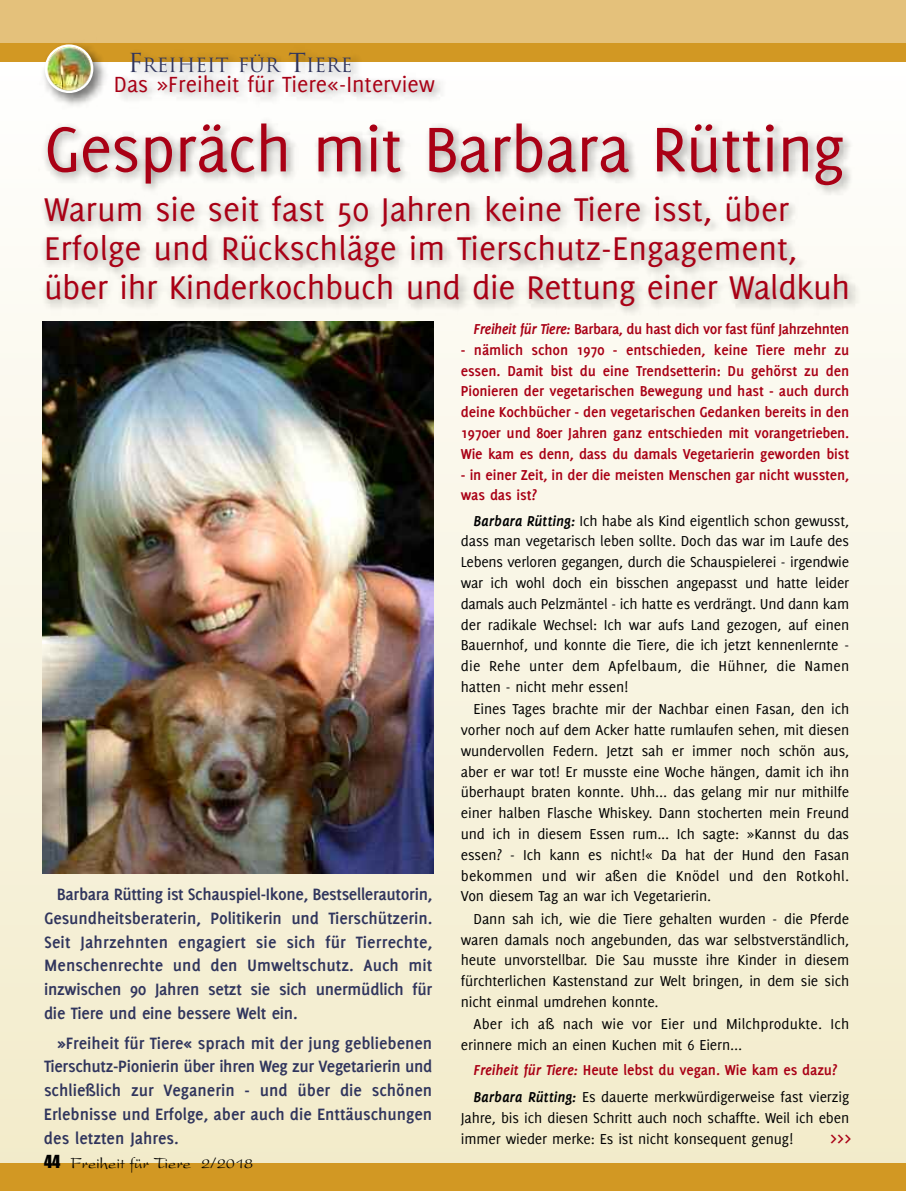
<style>
.page{position:relative;width:906px;height:1191px;background:#fff}
.page>*{position:absolute;margin:0;border:0;box-sizing:border-box;transform-origin:0 0}
.t1{font:69px "Delicious";letter-spacing:-.01em;color:#a90015}
.t2{font:36px/39px "Delicious";color:#a90015}
.t3{font:24px "Delicious";color:#a90015}
.t4{font:19.2px "Trajan";color:#30355d}
.t5{font:700 18px/23.7px "Delicious";letter-spacing:-.01em;color:#30355d;text-align:justify}
.t6{font:16.5px "President";color:#000}
.t7{font:15.75px/20.9px "Delicious";letter-spacing:-.01em;color:#000;text-align:justify}
.t8{font:700 15.75px/20.9px "Delicious";letter-spacing:-.02em;color:#a90015;text-align:justify}
.s1{font-size:25.5px}
.s2{font-family:"Impact"}
.s3{font-style:italic}
.s4{font-weight:700;font-style:italic}
.s5{font-weight:700;font-style:italic;color:#a90015}
.s6{font-weight:700;color:#a90015}
</style>
<div class="page">
<div style="left:0;top:55px;width:906px;height:1135px;background:linear-gradient(to bottom,#fefefd,#f2ebc9)"></div>
<div style="left:0;top:1163px;width:906px;height:28px;background:#d29823"></div>
<div style="left:0;top:0;width:906px;height:44px;background:#e4c17b"></div>
<div style="left:0;top:43px;width:906px;height:18px;background:#d29823"></div>
<img style="left:38px;top:61px;width:3px;height:38px">
<img style="left:41px;top:44px;width:316px;height:55px">
<img style="left:104px;top:61px;width:744px;height:38px">
<img style="left:3px;top:99px;width:903px;height:288px">
<img style="left:43px;top:321px;width:391px;height:552px">
<p class="t4" style="left:128px;top:54px;width:226px"><span class="s1">F</span>REIHEIT FÜR <span class="s1">T</span>IERE</p>
<h3 class="t3" style="left:114px;top:75px;width:322px">Das »Freiheit für Tiere«-Interview</h3>
<h1 class="t1" style="left:44px;top:123px;width:801px">Gespräch mit Barbara Rütting</h1>
<h2 class="t2" style="left:44px;top:192px;width:807px">Warum sie seit fast 50 Jahren keine Tiere isst, über<br>Erfolge und Rückschläge im Tierschutz-Engagement, über ihr Kinderkochbuch und die Rettung einer Waldkuh</h2>
<p class="t5" style="left:44px;top:883px;width:390px;text-indent:13px">Barbara Rütting ist Schauspiel-Ikone, Bestsellerautorin, Gesundheitsberaterin, Politikerin und Tierschützerin.<br>Seit Jahrzehnten engagiert sie sich für Tierrechte, Menschenrechte und den Umweltschutz. Auch mit inzwischen 90 Jahren setzt sie sich unermüdlich für die Tiere und eine bessere Welt ein.</p>
<p class="t5" style="left:44px;top:1032px;width:390px;text-indent:13px">»Freiheit für Tiere« sprach mit der jung gebliebenen Tierschutz-Pionierin über ihren Weg zur Vegetarierin und schließlich zur Veganerin - und über die schönen Erlebnisse und Erfolge, aber auch die Enttäuschungen des letzten Jahres.</p>
<p class="t6" style="left:44px;top:1158px;width:211px"><span class="s2">44</span> Freiheit für Tiere 2/2018</p>
<p class="t8" style="left:473px;top:319px;width:377px"><span class="s3">Freiheit für Tiere:</span> Barbara, du hast dich vor fast fünf Jahrzehnten</p>
<p class="t8" style="left:461px;top:340px;width:390px">- nämlich schon 1970 - entschieden, keine Tiere mehr zu essen. Damit bist du eine Trendsetterin: Du gehörst zu den Pionieren der vegetarischen Bewegung und hast - auch durch deine Kochbücher - den vegetarischen Gedanken bereits in den 1970er und 80er Jahren ganz entschieden mit vorangetrieben.<br>Wie kam es denn, dass du damals Vegetarierin geworden bist</p>
<p class="t8" style="left:461px;top:465px;width:390px">- in einer Zeit, in der die meisten Menschen gar nicht wussten, was das ist?</p>
<p class="t7" style="left:461px;top:511px;width:390px;text-indent:13px"><span class="s4">Barbara Rütting:</span> Ich habe als Kind eigentlich schon gewusst, dass man vegetarisch leben sollte. Doch das war im Laufe des Lebens verloren gegangen, durch die Schauspielerei - irgendwie war ich wohl doch ein bisschen angepasst und hatte leider damals auch Pelzmäntel - ich hatte es verdrängt. Und dann kam der radikale Wechsel: Ich war aufs Land gezogen, auf einen Bauernhof, und konnte die Tiere, die ich jetzt kennenlernte - die Rehe unter dem Apfelbaum, die Hühner, die Namen hatten - nicht mehr essen!</p>
<p class="t7" style="left:461px;top:699px;width:390px;text-indent:13px">Eines Tages brachte mir der Nachbar einen Fasan, den ich vorher noch auf dem Acker hatte rumlaufen sehen, mit diesen wundervollen Federn. Jetzt sah er immer noch schön aus, aber er war tot! Er musste eine Woche hängen, damit ich ihn überhaupt braten konnte. Uhh... das gelang mir nur mithilfe einer halben Flasche Whiskey. Dann stocherten mein Freund und ich in diesem Essen rum... Ich sagte: »Kannst du das essen? - Ich kann es nicht!« Da hat der Hund den Fasan bekommen und wir aßen die Knödel und den Rotkohl.<br>Von diesem Tag an war ich Vegetarierin.</p>
<p class="t7" style="left:461px;top:909px;width:390px;text-indent:13px">Dann sah ich, wie die Tiere gehalten wurden - die Pferde waren damals noch angebunden, das war selbstverständlich, heute unvorstellbar. Die Sau musste ihre Kinder in diesem fürchterlichen Kastenstand zur Welt bringen, in dem sie sich nicht einmal umdrehen konnte.</p>
<p class="t7" style="left:461px;top:1014px;width:390px;text-indent:13px">Aber ich aß nach wie vor Eier und Milchprodukte. Ich erinnere mich an einen Kuchen mit 6 Eiern...</p>
<p class="t7" style="left:473px;top:1057px;width:377px;line-height:26.8px"><span class="s5">Freiheit für Tiere:</span> <span class="s6">Heute lebst du vegan. Wie kam es dazu?<br></span><span class="s4">Barbara Rütting:</span> Es dauerte merkwürdigerweise fast vierzig</p>
<p class="t7" style="left:461px;top:1108px;width:390px">Jahre, bis ich diesen Schritt auch noch schaffte. Weil ich eben immer wieder merke: Es ist nicht konsequent genug!</p>
<h3 class="t3" style="left:830px;top:1128px;width:23px">&gt;&gt;&gt;</h3>
</div>
